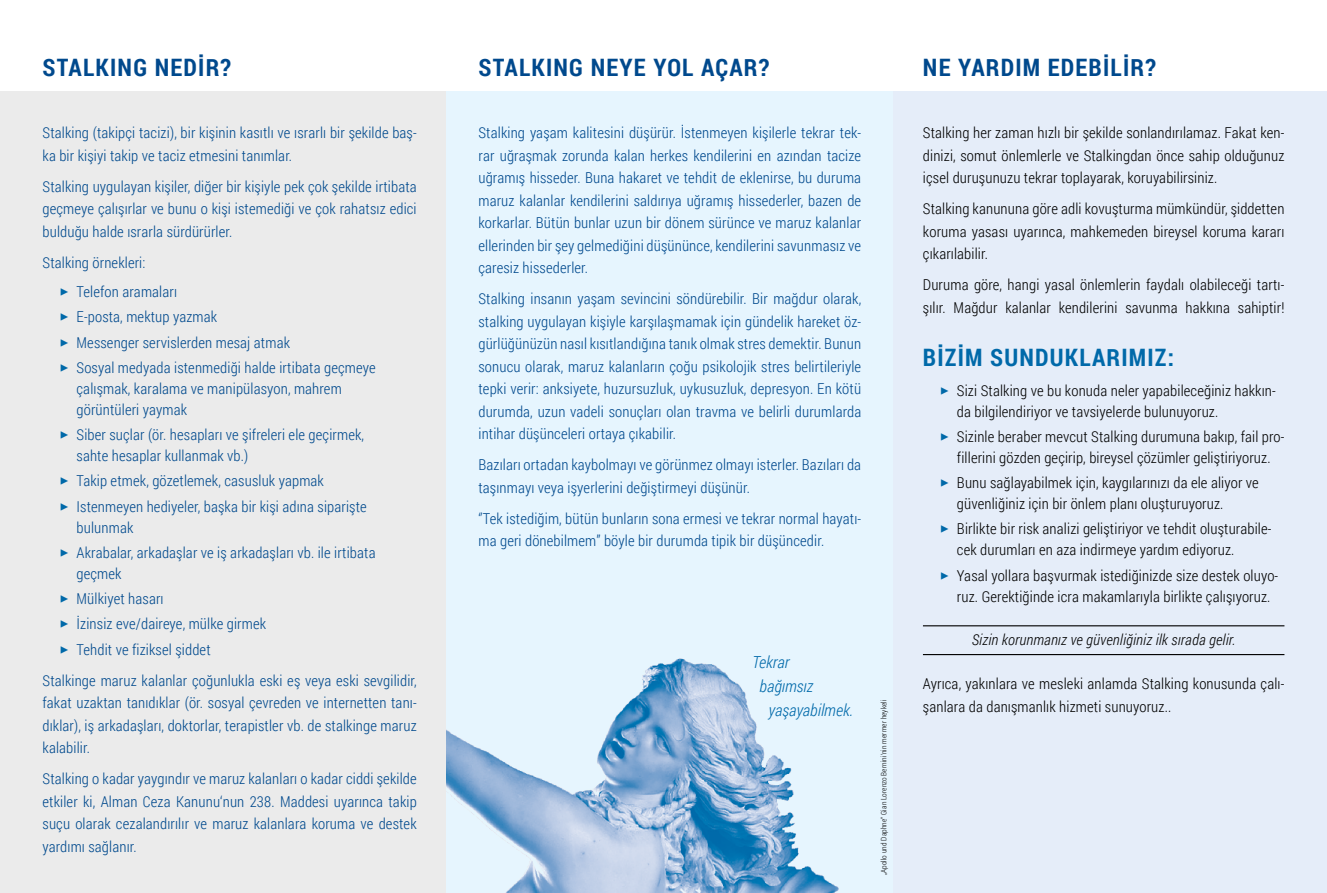
<style>
.page{position:relative;width:1327px;height:893px;background:#fff}
.page>*{position:absolute;margin:0;border:0;box-sizing:border-box;transform-origin:0 0}
.t1{font:700 24px "Roboto Condensed";letter-spacing:.05em;color:#00498d}
.t2{font:700 24px "Roboto Condensed";letter-spacing:.05em;color:#0069a9}
.t3{font:italic 300 16.5px "Roboto Condensed";color:#0069a9}
.t4{font:300 15px/22.5px "Roboto Condensed";letter-spacing:.01em;color:#00498d}
.t5{font:300 15px/22.5px "Roboto Condensed";letter-spacing:.01em;color:#000}
.t6{font:italic 300 15px "Roboto Condensed";letter-spacing:.01em;color:#000}
.t7{font:300 7.5px "Roboto Condensed";letter-spacing:.01em;color:#000}
.s1{color:#0069a9}
</style>
<div class="page">
<div style="left:0;top:91px;width:446px;height:802px;background:#ebebeb"></div>
<div style="left:446px;top:91px;width:447px;height:802px;background:#e6f5fe"></div>
<img style="left:446px;top:658px;width:393px;height:235px">
<div style="left:893px;top:91px;width:434px;height:802px;background:#e5edf9"></div>
<hr style="left:923px;top:625px;width:361px;height:1px;background:#000">
<hr style="left:923px;top:654px;width:361px;height:1px;background:#000">
<h1 class="t1" style="left:43px;top:51px;width:190px">STALKING NEDİR?</h1>
<p class="t4" style="left:43px;top:121px;width:376px">Stalking (takipçi tacizi), bir kişinin kasıtlı ve ısrarlı bir şekilde baş&shy;ka bir kişiyi takip ve taciz etmesini tanımlar.</p>
<p class="t4" style="left:43px;top:175px;width:376px;text-align:justify">Stalking uygulayan kişiler, diğer bir kişiyle pek çok şekilde irtibata geçmeye çalışırlar ve bunu o kişi istemediği ve çok rahatsız edici bulduğu halde ısrarla sürdürürler.</p>
<p class="t4" style="left:43px;top:251px;width:104px">Stalking örnekleri:</p>
<p class="t4" style="left:60px;top:280px;width:119px"><span class="s1">✓</span> Telefon aramaları</p>
<p class="t4" style="left:60px;top:305px;width:159px"><span class="s1">✓</span> E-posta, mektup yazmak</p>
<p class="t4" style="left:60px;top:331px;width:232px"><span class="s1">✓</span> Messenger servislerden mesaj atmak</p>
<p class="t4" style="left:77px;top:357px;width:301px;line-height:21px;text-indent:-17px"><span class="s1">✓</span> Sosyal medyada istenmediği halde irtibata geçmeye çalışmak, karalama ve manipülasyon, mahrem görüntüleri yaymak</p>
<p class="t4" style="left:77px;top:424px;width:289px;line-height:21px;text-indent:-17px"><span class="s1">✓</span> Siber suçlar (ör. hesapları ve şifreleri ele geçirmek, sahte hesaplar kullanmak vb.)</p>
<p class="t4" style="left:60px;top:469px;width:266px"><span class="s1">✓</span> Takip etmek, gözetlemek, casusluk yapmak</p>
<p class="t4" style="left:77px;top:495px;width:292px;line-height:21px;text-indent:-17px"><span class="s1">✓</span> Istenmeyen hediyeler, başka bir kişi adına siparişte bulunmak</p>
<p class="t4" style="left:77px;top:542px;width:300px;line-height:21px;text-indent:-17px"><span class="s1">✓</span> Akrabalar, arkadaşlar ve iş arkadaşları vb. ile irtibata geçmek</p>
<p class="t4" style="left:60px;top:587px;width:106px"><span class="s1">✓</span> Mülkiyet hasarı</p>
<p class="t4" style="left:60px;top:612px;width:208px"><span class="s1">✓</span> İzinsiz eve/daireye, mülke girmek</p>
<p class="t4" style="left:43px;top:633px;width:376px;line-height:31px;text-indent:17px"><span class="s1">✓</span> Tehdit ve fiziksel şiddet<br>Stalkinge maruz kalanlar çoğunlukla eski eş veya eski sevgilidir,</p>
<p class="t4" style="left:43px;top:691px;width:376px;text-align:justify">fakat uzaktan tanıdıklar (ör. sosyal çevreden ve internetten tanı&shy;dıklar), iş arkadaşları, doktorlar, terapistler vb. de stalkinge maruz kalabilir.</p>
<p class="t4" style="left:43px;top:767px;width:376px;text-align:justify">Stalking o kadar yaygındır ve maruz kalanları o kadar ciddi şekilde etkiler ki, Alman Ceza Kanunu‘nun 238. Maddesi uyarınca takip suçu olarak cezalandırılır ve maruz kalanlara koruma ve destek yardımı sağlanır.</p>
<h1 class="t1" style="left:478px;top:51px;width:292px">STALKING NEYE YOL AÇAR?</h1>
<p class="t4" style="left:478px;top:121px;width:384px;text-align:justify">Stalking yaşam kalitesini düşürür. İstenmeyen kişilerle tekrar tek&shy;rar uğraşmak zorunda kalan herkes kendilerini en azından tacize uğramış hisseder. Buna hakaret ve tehdit de eklenirse, bu duruma maruz kalanlar kendilerini saldırıya uğramış hissederler, bazen de korkarlar. Bütün bunlar uzun bir dönem sürünce ve maruz kalanlar ellerinden bir şey gelmediğini düşününce, kendilerini savunmasız ve çaresiz hissederler.</p>
<p class="t4" style="left:478px;top:287px;width:384px;text-align:justify">Stalking insanın yaşam sevincini söndürebilir. Bir mağdur olarak, stalking uygulayan kişiyle karşılaşmamak için gündelik hareket öz&shy;gürlüğünüzün nasıl kısıtlandığına tanık olmak stres demektir. Bunun sonucu olarak, maruz kalanların çoğu psikolojik stres belirtileriyle tepki verir: anksiyete, huzursuzluk, uykusuzluk, depresyon. En kötü durumda, uzun vadeli sonuçları olan travma ve belirli durumlarda intihar düşünceleri ortaya çıkabilir.</p>
<p class="t4" style="left:478px;top:453px;width:384px">Bazıları ortadan kaybolmayı ve görünmez olmayı isterler. Bazıları da taşınmayı veya işyerlerini değiştirmeyi düşünür.</p>
<p class="t4" style="left:478px;top:507px;width:384px">‘’Tek istediğim, bütün bunların sona ermesi ve tekrar normal hayatı&shy;ma geri dönebilmem” böyle bir durumda tipik bir düşüncedir.</p>
<p class="t3" style="left:752px;top:650px;width:39px">Tekrar</p>
<p class="t3" style="left:759px;top:674px;width:55px">bağımsız</p>
<p class="t3" style="left:768px;top:698px;width:86px">yaşayabilmek.</p>
<p class="t7" style="left:878px;top:875px;width:177px;rotate:-90deg">„Apollo und Daphne“ Gian Lorenzo Bernini‘nin mermer heykeli</p>
<h1 class="t1" style="left:923px;top:51px;width:234px">NE YARDIM EDEBİLİR?</h1>
<p class="t5" style="left:923px;top:121px;width:363px;text-align:justify">Stalking her zaman hızlı bir şekilde sonlandırılamaz. Fakat ken&shy;dinizi, somut önlemlerle ve Stalkingdan önce sahip olduğunuz içsel duruşunuzu tekrar toplayarak, koruyabilirsiniz.</p>
<p class="t5" style="left:923px;top:197px;width:363px;text-align:justify">Stalking kanununa göre adli kovuşturma mümkündür, şiddetten koruma yasası uyarınca, mahkemeden bireysel koruma kararı çıkarılabilir.</p>
<p class="t5" style="left:923px;top:273px;width:363px">Duruma göre, hangi yasal önlemlerin faydalı olabileceği tartı&shy;şılır. Mağdur kalanlar kendilerini savunma hakkına sahiptir!</p>
<h1 class="t2" style="left:923px;top:341px;width:253px">BİZİM SUNDUKLARIMIZ:</h1>
<p class="t5" style="left:957px;top:379px;width:320px;line-height:21px;text-indent:-17px"><span class="s1">✓</span> Sizi Stalking ve bu konuda neler yapabileceğiniz hakkın&shy;da bilgilendiriyor ve tavsiyelerde bulunuyoruz.</p>
<p class="t5" style="left:940px;top:426px;width:346px;line-height:21px;text-align:center"><span class="s1">✓</span> Sizinle beraber mevcut Stalking durumuna bakıp, fail pro&shy;fillerini gözden geçirip, bireysel çözümler geliştiriyoruz.</p>
<p class="t5" style="left:957px;top:472px;width:303px;line-height:21px;text-indent:-17px"><span class="s1">✓</span> Bunu sağlayabilmek için, kaygılarınızı da ele aliyor ve güvenliğiniz için bir önlem planı oluşturuyoruz.</p>
<p class="t5" style="left:957px;top:518px;width:316px;line-height:21px;text-indent:-17px"><span class="s1">✓</span> Birlikte bir risk analizi geliştiriyor ve tehdit oluşturabile&shy;cek durumları en aza indirmeye yardım ediyoruz.</p>
<p class="t5" style="left:957px;top:564px;width:323px;line-height:21px;text-indent:-17px"><span class="s1">✓</span> Yasal yollara başvurmak istediğinizde size destek oluyo&shy;ruz. Gerektiğinde icra makamlarıyla birlikte çalışıyoruz.</p>
<p class="t6" style="left:971px;top:630px;width:265px">Sizin korunmanız ve güvenliğiniz ilk sırada gelir.</p>
<p class="t5" style="left:923px;top:672px;width:363px">Ayrıca, yakınlara ve mesleki anlamda Stalking konusunda çalı&shy;şanlara da danışmanlık hizmeti sunuyoruz..</p>
</div>
